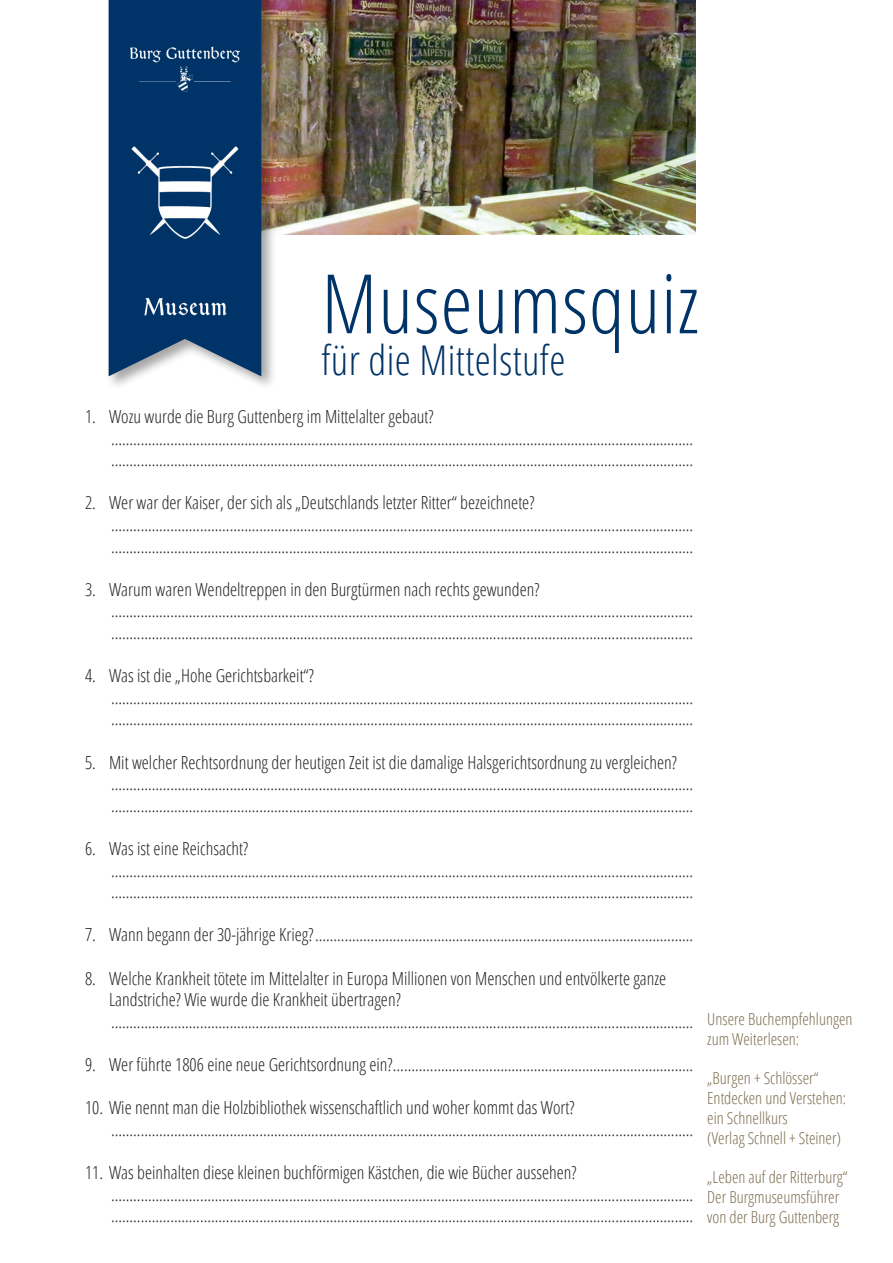
<style>
.page{position:relative;width:893px;height:1263px;background:#fff}
.page>*{position:absolute;margin:0;border:0;box-sizing:border-box;transform-origin:0 0}
.t1{font:300 condensed 82.05px "Open Sans";letter-spacing:.01em;color:#003367}
.t2{font:300 condensed 40.95px "Open Sans";letter-spacing:.01em;color:#003367}
.t3{font:300 condensed 18px/21.6px "Open Sans";color:#231f20}
.t4{font:300 condensed 16.5px/19.8px "Open Sans";color:#7c6d50}
</style>
<div class="page">
<img style="left:276px;top:0;width:420px;height:234px">
<div style="left:106px;top:0;width:170px;height:390px;background:#231f20;opacity:.4"></div>
<svg style="left:108px;top:0;width:154px;height:378px;background:#25507c"></svg>
<h1 class="t1" style="left:321px;top:248px;width:379px">Museumsquiz</h1>
<h2 class="t2" style="left:321px;top:333px;width:246px">für die Mittelstufe</h2>
<p class="t3" style="left:111px;top:405px;width:584px;text-indent:-26px">1. Wozu wurde die Burg Guttenberg im Mittelalter gebaut? ............................................................................................................................................................. .............................................................................................................................................................</p>
<p class="t3" style="left:111px;top:491px;width:584px;text-indent:-26px">2. Wer war der Kaiser, der sich als „Deutschlands letzter Ritter“ bezeichnete? ............................................................................................................................................................. .............................................................................................................................................................</p>
<p class="t3" style="left:111px;top:578px;width:584px;text-indent:-26px">3. Warum waren Wendeltreppen in den Burgtürmen nach rechts gewunden? ............................................................................................................................................................. .............................................................................................................................................................</p>
<p class="t3" style="left:111px;top:664px;width:584px;text-indent:-26px">4. Was ist die „Hohe Gerichtsbarkeit“? ............................................................................................................................................................. .............................................................................................................................................................</p>
<p class="t3" style="left:111px;top:751px;width:584px;text-indent:-26px">5. Mit welcher Rechtsordnung der heutigen Zeit ist die damalige Halsgerichtsordnung zu vergleichen? ............................................................................................................................................................. .............................................................................................................................................................</p>
<p class="t3" style="left:111px;top:837px;width:584px;text-indent:-26px">6. Was ist eine Reichsacht? ............................................................................................................................................................. .............................................................................................................................................................</p>
<p class="t3" style="left:85px;top:923px;width:610px">7. Wann begann der 30-jährige Krieg?......................................................................................................</p>
<p class="t3" style="left:109px;top:967px;width:586px;text-indent:-24px">8. Welche Krankheit tötete im Mittelalter in Europa Millionen von Menschen und entvölkerte ganze<br>Landstriche? Wie wurde die Krankheit übertragen? .............................................................................................................................................................</p>
<p class="t3" style="left:85px;top:1053px;width:610px">9. Wer führte 1806 eine neue Gerichtsordnung ein?.................................................................................</p>
<p class="t3" style="left:111px;top:1096px;width:584px;text-indent:-26px">10. Wie nennt man die Holzbibliothek wissenschaftlich und woher kommt das Wort? .............................................................................................................................................................</p>
<p class="t3" style="left:111px;top:1161px;width:584px;text-indent:-26px">11. Was beinhalten diese kleinen buchförmigen Kästchen, die wie Bücher aussehen? ............................................................................................................................................................. .............................................................................................................................................................</p>
<p class="t4" style="left:707px;top:1008px;width:147px">Unsere Buchempfehlungen zum Weiterlesen:</p>
<p class="t4" style="left:707px;top:1068px;width:140px">„Burgen + Schlösser“<br>Entdecken und Verstehen: ein Schnellkurs<br>(Verlag Schnell + Steiner)</p>
<p class="t4" style="left:707px;top:1167px;width:142px">„Leben auf der Ritterburg“<br>Der Burgmuseumsführer von der Burg Guttenberg</p>
</div>
